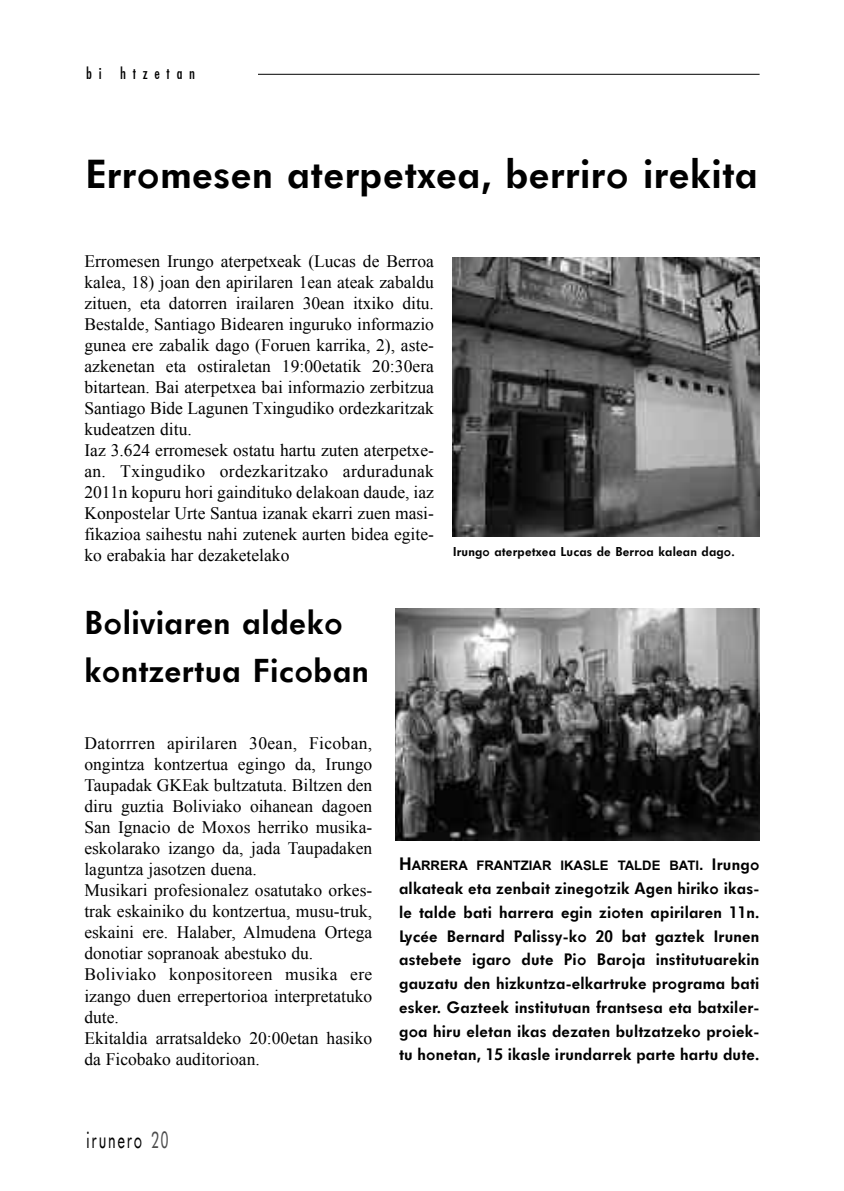
<style>
.page{position:relative;width:844px;height:1191px;background:#fff}
.page>*{position:absolute;margin:0;border:0;box-sizing:border-box;transform-origin:0 0}
.t1{font:700 38.5px "Futurist";color:#000}
.t2{font:700 31.5px/47.6px "Futurist";color:#000}
.t3{font:22.4px "Futurist";letter-spacing:.11em;color:#000;scale:.62 1}
.t4{font:17.5px/21px "Times New Roman";color:#000}
.t5{font:700 15.75px/23.8px "Futurist";color:#000;text-align:justify}
.t6{font:15.75px "Futurist Condensed";letter-spacing:.43em;color:#000}
.t7{font:700 13.12px "Arial";color:#000}
.t8{font:700 12.25px "Futurist";color:#000}
.s1{color:#4d4d4d}
.s2{font-size:17.5px}
.s3{font-size:15.75px}
.s4{font-family:"Futurist";font-size:15.75px}
</style>
<div class="page">
<hr style="left:84px;top:74px;width:675px;height:1px;background:#000">
<div style="left:84px;top:54px;width:174px;height:39px;background:#fff"></div>
<img style="left:452px;top:258px;width:307px;height:279px">
<img style="left:395px;top:608px;width:364px;height:232px">
<p class="t6" style="left:86px;top:65px;width:110px">bi htzetan</p>
<h1 class="t1" style="left:86px;top:149px;width:674px">Erromesen aterpetxea, berriro irekita</h1>
<p class="t4" style="left:84px;top:251px;width:351px">Erromesen Irungo aterpetxeak (Lucas de Berroa kalea, 18) joan den apirilaren 1ean ateak zabaldu zituen, eta datorren irailaren 30ean itxiko ditu.<br>Bestalde, Santiago Bidearen inguruko informazio gunea ere zabalik dago (Foruen karrika, 2), aste&shy;azkenetan eta ostiraletan 19:00etatik 20:30era bitartean. Bai aterpetxea bai informazio zerbitzua Santiago Bide Lagunen Txingudiko ordezkaritzak kudeatzen ditu.<br>Iaz 3.624 erromesek ostatu hartu zuten aterpetxe&shy;an. Txingudiko ordezkaritzako arduradunak 2011n kopuru hori gaindituko delakoan daude, iaz Konpostelar Urte Santua izanak ekarri zuen masi&shy;fikazioa saihestu nahi zutenek aurten bidea egite&shy;ko erabakia har dezaketelako</p>
<h2 class="t2" style="left:84px;top:598px;width:286px">Boliviaren aldeko kontzertua Ficoban</h2>
<p class="t8" style="left:452px;top:543px;width:283px">Irungo aterpetxea Lucas de Berroa kalean dago.</p>
<p class="t4" style="left:84px;top:733px;width:289px">Datorrren apirilaren 30ean, Ficoban, ongintza kontzertua egingo da, Irungo Taupadak GKEak bultzatuta. Biltzen den diru guztia Boliviako oihanean dagoen San Ignacio de Moxos herriko musika&shy;eskolarako izango da, jada Taupadaken laguntza jasotzen duena.<br>Musikari profesionalez osatutako orkes&shy;trak eskainiko du kontzertua, musu-truk, eskaini ere. Halaber, Almudena Ortega donotiar sopranoak abestuko du.<br>Boliviako konpositoreen musika ere izango duen errepertorioa interpretatuko dute.<br>Ekitaldia arratsaldeko 20:00etan hasiko da Ficobako auditorioan.</p>
<p class="t3" style="left:86px;top:1125px;width:135px">irunero <span class="s1">20</span></p>
<p class="t7" style="left:399px;top:858px;width:362px"><span class="s2">H</span>ARRERA fRANTZIAR IKASLE TALDE BATI<span class="s3">.</span> <span class="s4">Irungo</span></p>
<p class="t5" style="left:399px;top:876px;width:362px">alkateak eta zenbait zinegotzik Agen hiriko ikas&shy;le talde bati harrera egin zioten apirilaren 11n.<br>Lycée Bernard Palissy-ko 20 bat gaztek Irunen astebete igaro dute Pio Baroja institutuarekin gauzatu den hizkuntza-elkartruke programa bati esker. Gazteek institutuan frantsesa eta batxiler&shy;goa hiru eletan ikas dezaten bultzatzeko proiek&shy;tu honetan, 15 ikasle irundarrek parte hartu dute.</p>
</div>
